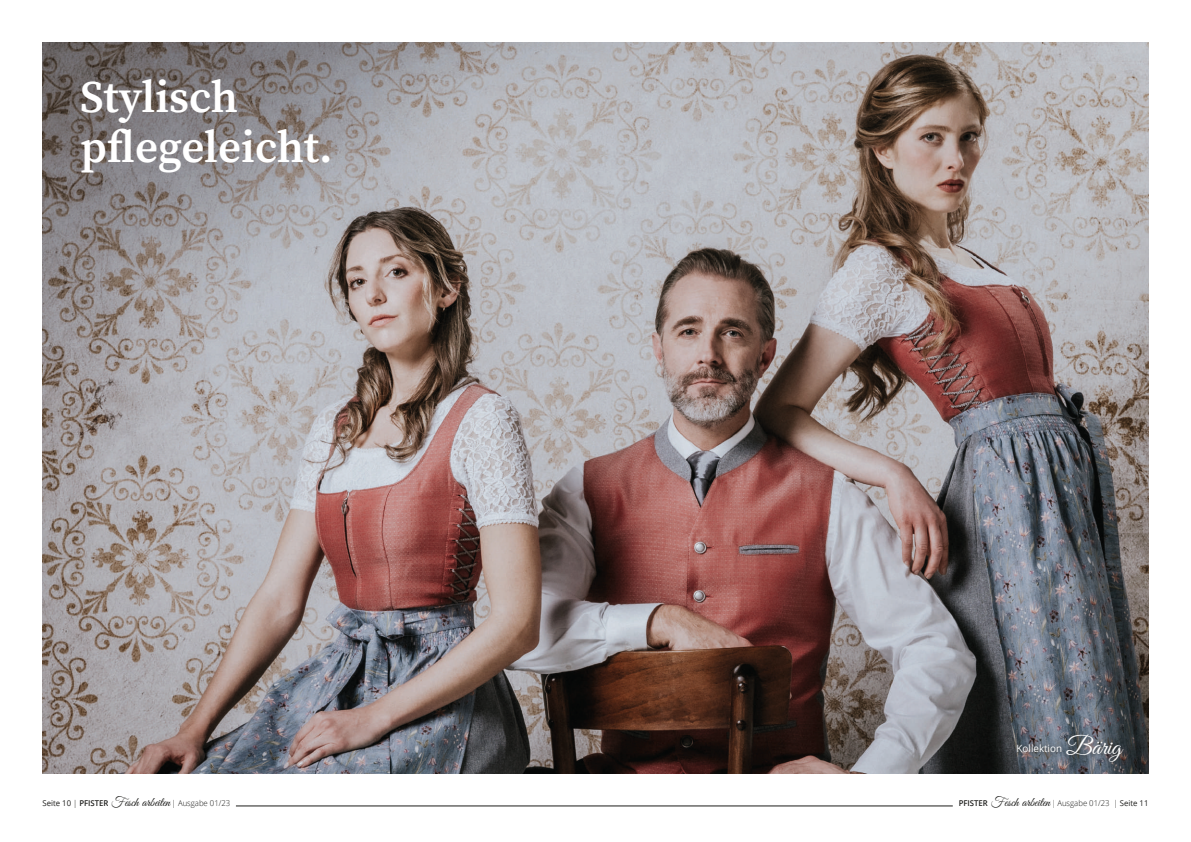
<style>
.page{position:relative;width:1191px;height:842px;background:#fff}
.page>*{position:absolute;margin:0;border:0;box-sizing:border-box;transform-origin:0 0}
.t1{font:45px/50px "Source Serif Variable";color:#fff}
.t2{font:25px "Great Vibes";color:#fff}
.t3{font:13px "Great Vibes";color:#1d1d1b}
.t4{font:10px "Open Sans";color:#fff}
.t5{font:300 8px "Open Sans";color:#1d1d1b}
.s1{font-weight:600}
.s2{font-weight:400}
</style>
<div class="page">
<hr style="left:236px;top:806px;width:716px;height:1px;background:#1d1d1b">
<img style="left:43px;top:43px;width:1105px;height:731px">
<div style="left:1013px;top:730px;width:116px;height:38px;background:#1d1d1b;opacity:.75"></div>
<h1 class="t1" style="left:80px;top:72px;width:254px">Stylisch pflegeleicht.</h1>
<p class="t4" style="left:1016px;top:741px;width:47px">Kollektion</p>
<h2 class="t2" style="left:1066px;top:733px;width:57px">Bärig</h2>
<h3 class="t3" style="left:111px;top:795px;width:61px">Fesch arbeiten</h3>
<p class="t5" style="left:958px;top:797px;width:191px"><span class="s1">PFISTER</span> ANZIEHEND GUT | Ausgabe 01/23 | <span class="s2">Seite 11</span></p>
<h3 class="t3" style="left:991px;top:795px;width:61px">Fesch arbeiten</h3>
<p class="t5" style="left:43px;top:797px;width:189px"><span class="s2">Seite 10</span> | <span class="s1">PFISTER</span> ANZIEHEND GUT | Ausgabe 01/23</p>
</div>
